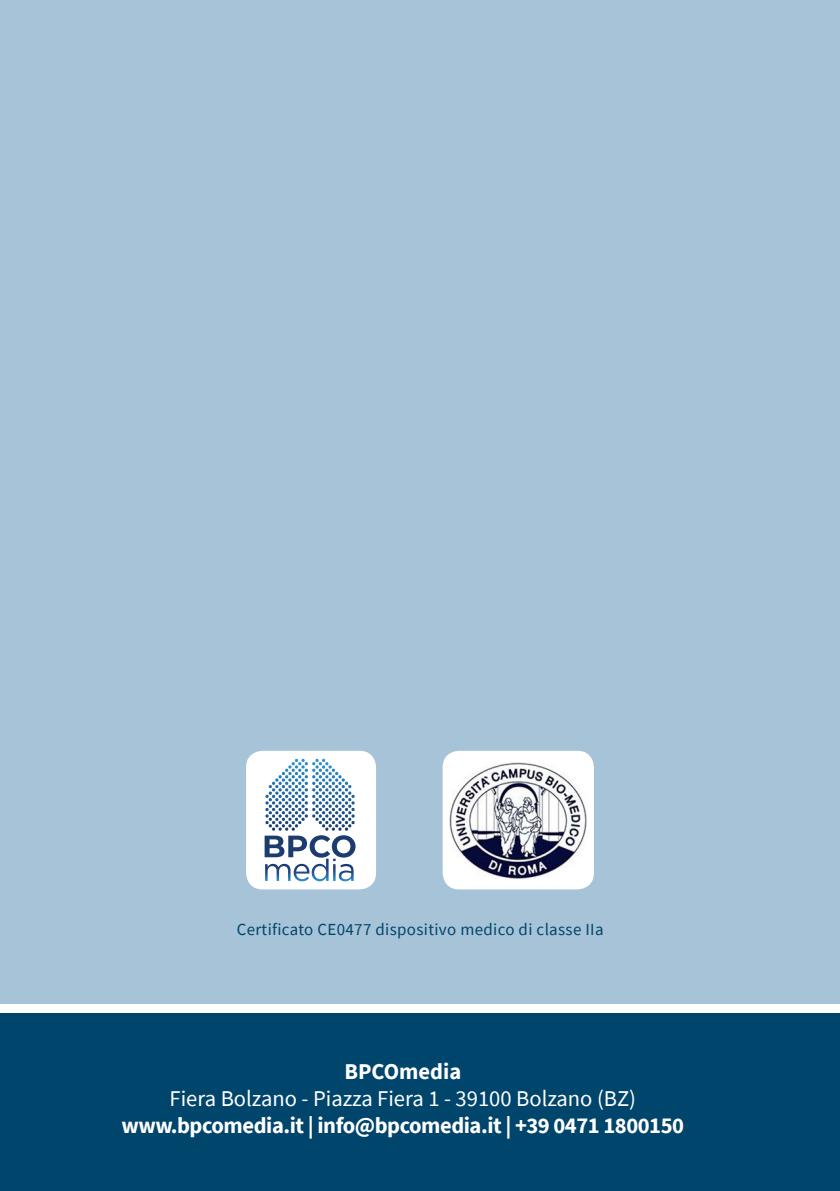
<style>
.page{position:relative;width:840px;height:1191px;background:#fff}
.page>*{position:absolute;margin:0;border:0;box-sizing:border-box;transform-origin:0 0}
.t1{font:700 22.6px "Source Sans Pro";letter-spacing:-.02em;color:#fff}
.t2{font:22.6px "Source Sans Pro";color:#fff}
.t3{font:700 22.6px "Source Sans Pro";color:#fff}
.t4{font:17px "Source Sans Pro";letter-spacing:.02em;color:#00456c}
</style>
<div class="page">
<div style="left:0;top:0;width:839px;height:1003px;background:#a7c3d7"></div>
<div style="left:0;top:1013px;width:839px;height:178px;background:#00456c"></div>
<svg style="left:246px;top:751px;width:130px;height:138px;background:#e0e9f1"></svg>
<svg style="left:288px;top:759px;width:44px;height:13px"></svg>
<svg style="left:264px;top:835px;width:91px;height:46px;background:#a8b7cc"></svg>
<div style="left:442px;top:751px;width:151px;height:138px;background:#fff;border-radius:16px"></div>
<img style="left:449px;top:762px;width:138px;height:116px">
<p class="t4" style="left:236px;top:918px;width:368px">Certificato CE0477 dispositivo medico di classe IIa</p>
<p class="t3" style="left:344px;top:1055px;width:118px">BPCOmedia</p>
<p class="t2" style="left:169px;top:1083px;width:467px">Fiera Bolzano - Piazza Fiera 1 - 39100 Bolzano (BZ)</p>
<p class="t1" style="left:121px;top:1109px;width:564px">www.bpcomedia.it | info@bpcomedia.it | +39 0471 1800150</p>
</div>
